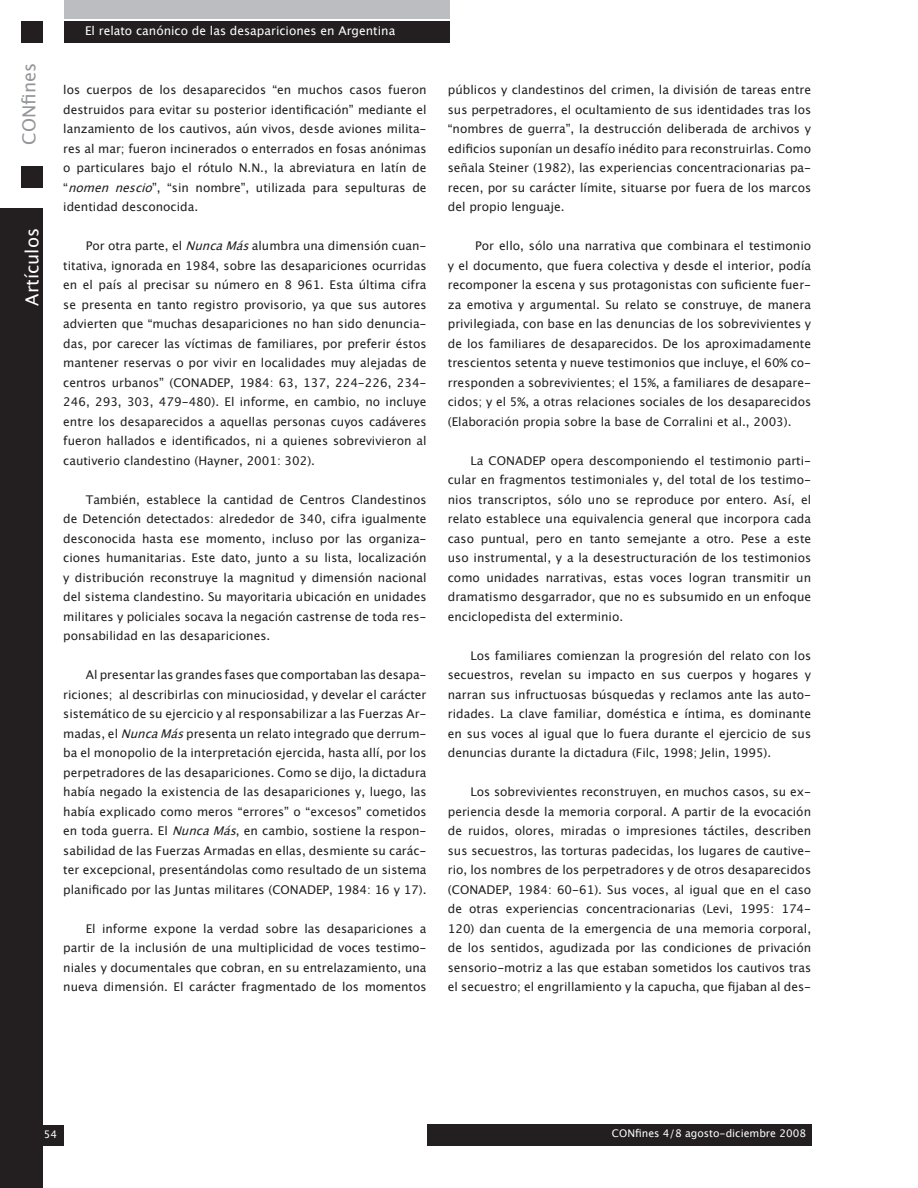
<style>
.page{position:relative;width:918px;height:1188px;background:#fff}
.page>*{position:absolute;margin:0;border:0;box-sizing:border-box;transform-origin:0 0}
.t1{font:18px "Lucida Grande";color:#fff}
.t2{font:18px "Lucida Grande";color:#939598}
.PARRAFO_NORMAL{font:12px/19.5px "Lucida Grande";color:#231f20;text-align:justify}
.t3{font:12px "Lucida Grande";color:#fff}
.t4{font:10.5px "Lucida Grande";color:#fdfdfd}
.s1{font-style:italic}
</style>
<div class="page">
<div style="left:0;top:209px;width:43px;height:979px;background:#231f20"></div>
<div style="left:64px;top:21px;width:386px;height:21px;background:#231f20"></div>
<div style="left:64px;top:0;width:385px;height:19px;background:#bcbdc0"></div>
<div style="left:21px;top:21px;width:22px;height:21px;background:#231f20"></div>
<div style="left:21px;top:166px;width:22px;height:21px;background:#231f20"></div>
<div style="left:428px;top:1124px;width:384px;height:21px;background:#231f20"></div>
<div style="left:22px;top:1125px;width:42px;height:20px;background:#231f20"></div>
<h1 class="t2" style="left:19px;top:145px;width:83px;rotate:-90deg">CONfines</h1>
<h1 class="t1" style="left:22px;top:306px;width:79px;rotate:-90deg">Artículos</h1>
<p class="t3" style="left:85px;top:24px;width:312px">El relato canónico de las desapariciones en Argentina</p>
<p class="PARRAFO_NORMAL" style="left:63px;top:81px;width:365px">los cuerpos de los desaparecidos “en muchos casos fueron destruidos para evitar su posterior identificación” mediante el lanzamiento de los cautivos, aún vivos, desde aviones milita&shy;res al mar; fueron incinerados o enterrados en fosas anónimas o particulares bajo el rótulo N.N., la abreviatura en latín de “<span class="s1">nomennescio</span>”, “sin nombre”, utilizada para sepulturas de identidad desconocida.</p>
<p class="PARRAFO_NORMAL" style="left:63px;top:237px;width:365px;text-indent:23px">Por otra parte, el <span class="s1">NuncaMás</span>alumbra una dimensión cuan&shy;titativa, ignorada en 1984, sobre las desapariciones ocurridas en el país al precisar su número en 8 961. Esta última cifra se presenta en tanto registro provisorio, ya que sus autores advierten que “muchas desapariciones no han sido denuncia&shy;das, por carecer las víctimas de familiares, por preferir éstos mantener reservas o por vivir en localidades muy alejadas de centros urbanos” (CONADEP, 1984: 63, 137, 224-226, 234- 246, 293, 303, 479-480). El informe, en cambio, no incluye entre los desaparecidos a aquellas personas cuyos cadáveres fueron hallados e identificados, ni a quienes sobrevivieron al cautiverio clandestino (Hayner, 2001: 302).</p>
<p class="PARRAFO_NORMAL" style="left:63px;top:490px;width:365px;text-indent:23px">También, establece la cantidad de Centros Clandestinos de Detención detectados: alrededor de 340, cifra igualmente desconocida hasta ese momento, incluso por las organiza&shy;ciones humanitarias. Este dato, junto a su lista, localización y distribución reconstruye la magnitud y dimensión nacional del sistema clandestino. Su mayoritaria ubicación en unidades militares y policiales socava la negación castrense de toda res&shy;ponsabilidad en las desapariciones.</p>
<p class="PARRAFO_NORMAL" style="left:63px;top:666px;width:365px;text-indent:23px">Al presentar las grandes fases que comportaban las desapa&shy;riciones; al describirlas con minuciosidad, y develar el carácter sistemático de su ejercicio y al responsabilizar a las Fuerzas Ar&shy;madas, el <span class="s1">NuncaMás</span>presenta un relato integrado que derrum&shy;ba el monopolio de la interpretación ejercida, hasta allí, por los perpetradores de las desapariciones. Como se dijo, la dictadura había negado la existencia de las desapariciones y, luego, las había explicado como meros “errores” o “excesos” cometidos en toda guerra. El <span class="s1">NuncaMás</span>, en cambio, sostiene la respon&shy;sabilidad de las Fuerzas Armadas en ellas, desmiente su carác&shy;ter excepcional, presentándolas como resultado de un sistema planificado por las Juntas militares (CONADEP, 1984: 16 y 17).</p>
<p class="PARRAFO_NORMAL" style="left:63px;top:919px;width:365px;text-indent:23px">El informe expone la verdad sobre las desapariciones a partir de la inclusión de una multiplicidad de voces testimo&shy;niales y documentales que cobran, en su entrelazamiento, una nueva dimensión. El carácter fragmentado de los momentos</p>
<p class="PARRAFO_NORMAL" style="left:448px;top:81px;width:365px">públicos y clandestinos del crimen, la división de tareas entre sus perpetradores, el ocultamiento de sus identidades tras los “nombres de guerra”, la destrucción deliberada de archivos y edificios suponían un desafío inédito para reconstruirlas. Como señala Steiner (1982), las experiencias concentracionarias pa&shy;recen, por su carácter límite, situarse por fuera de los marcos del propio lenguaje.</p>
<p class="PARRAFO_NORMAL" style="left:448px;top:237px;width:365px;text-indent:27px">Por ello, sólo una narrativa que combinara el testimonio y el documento, que fuera colectiva y desde el interior, podía recomponer la escena y sus protagonistas con suficiente fuer&shy;za emotiva y argumental. Su relato se construye, de manera privilegiada, con base en las denuncias de los sobrevivientes y de los familiares de desaparecidos. De los aproximadamente trescientos setenta y nueve testimonios que incluye, el 60% co&shy;rresponden a sobrevivientes; el 15%, a familiares de desapare&shy;cidos; y el 5%, a otras relaciones sociales de los desaparecidos (Elaboración propia sobre la base de Corralini et al., 2003).</p>
<p class="PARRAFO_NORMAL" style="left:448px;top:451px;width:365px;text-indent:23px">La CONADEP opera descomponiendo el testimonio parti&shy;cular en fragmentos testimoniales y, del total de los testimo&shy;nios transcriptos, sólo uno se reproduce por entero. Así, el relato establece una equivalencia general que incorpora cada caso puntual, pero en tanto semejante a otro. Pese a este uso instrumental, y a la desestructuración de los testimonios como unidades narrativas, estas voces logran transmitir un dramatismo desgarrador, que no es subsumido en un enfoque enciclopedista del exterminio.</p>
<p class="PARRAFO_NORMAL" style="left:448px;top:646px;width:365px;text-indent:23px">Los familiares comienzan la progresión del relato con los secuestros, revelan su impacto en sus cuerpos y hogares y narran sus infructuosas búsquedas y reclamos ante las auto&shy;ridades. La clave familiar, doméstica e íntima, es dominante en sus voces al igual que lo fuera durante el ejercicio de sus denuncias durante la dictadura (Filc, 1998; Jelin, 1995).</p>
<p class="PARRAFO_NORMAL" style="left:448px;top:783px;width:365px;text-indent:23px">Los sobrevivientes reconstruyen, en muchos casos, su ex&shy;periencia desde la memoria corporal. A partir de la evocación de ruidos, olores, miradas o impresiones táctiles, describen sus secuestros, las torturas padecidas, los lugares de cautive&shy;rio, los nombres de los perpetradores y de otros desaparecidos (CONADEP, 1984: 60-61). Sus voces, al igual que en el caso de otras experiencias concentracionarias (Levi, 1995: 174- 120) dan cuenta de la emergencia de una memoria corporal, de los sentidos, agudizada por las condiciones de privación sensorio-motriz a las que estaban sometidos los cautivos tras el secuestro; el engrillamiento y la capucha, que fijaban al des-</p>
<p class="t4" style="left:44px;top:1128px;width:15px">54</p>
<p class="t4" style="left:612px;top:1127px;width:196px">CONfines 4/8 agosto-diciembre 2008</p>
</div>
